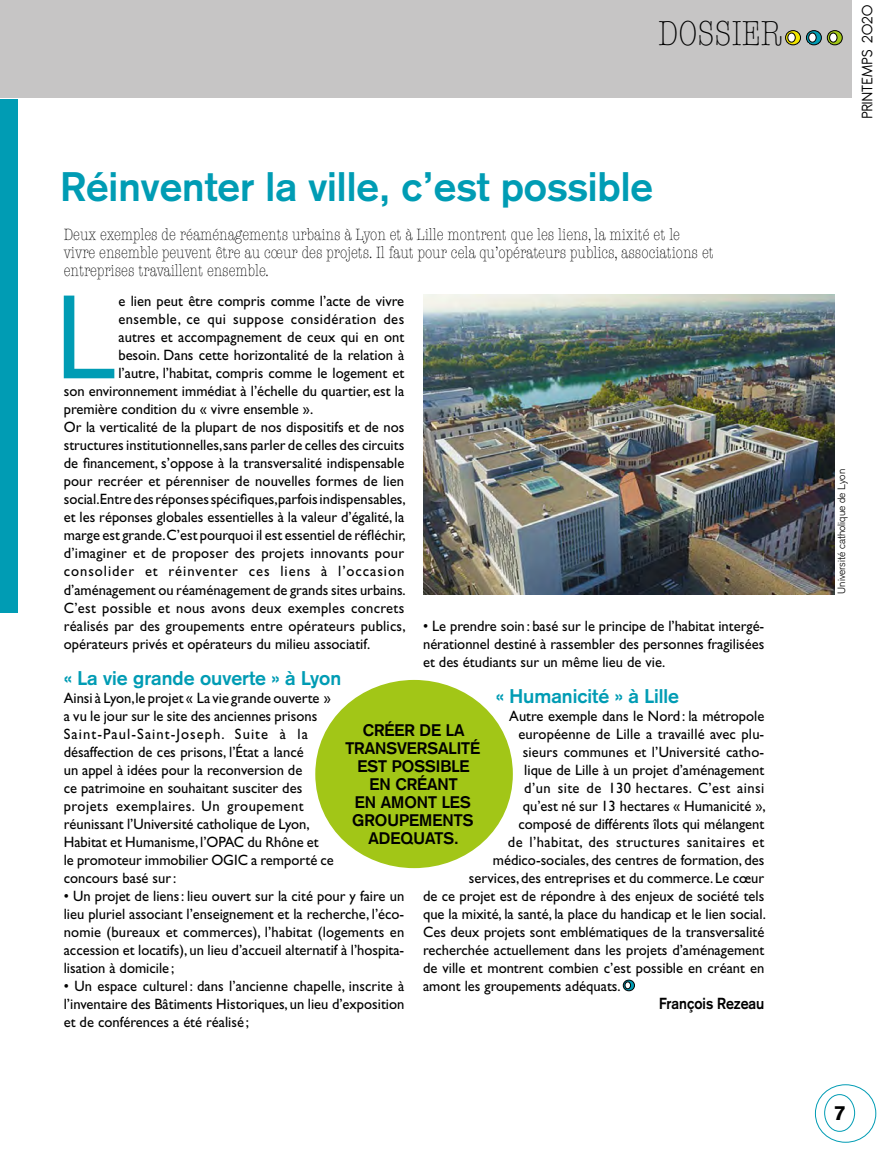
<style>
.page{position:relative;width:893px;height:1149px;background:#fff}
.page>*{position:absolute;margin:0;border:0;box-sizing:border-box;transform-origin:0 0}
.t1{font:116.1px "Akzidenz Grotesk";color:#009cb4}
.t2{font:700 40.5px "Akzidenz Grotesk";color:#009cb4}
.t3{font:35.1px "American Typewriter Light Cond A";color:#000}
.t4{font:900 20.1px "Akzidenz Grotesk";color:#000}
.t5{font:700 19.5px "Akzidenz Grotesk";color:#009cb4}
.t6{font:300 condensed 16.5px/18px "American Typewriter";color:#000}
.t7{font:700 16.5px/18px "Akzidenz Grotesk";color:#000;text-align:center}
.t8{font:16.5px "Antipasto";letter-spacing:.04em;color:#000}
.t9{font:700 15.75px "Akzidenz Grotesk";color:#000;scale:.9 1}
.t10{font:15px/18px "Gill Sans";color:#000;text-align:justify}
.t11{font:15px "Gill Sans";letter-spacing:.03em;color:#000}
.t12{font:15px "Gill Sans";letter-spacing:.02em;color:#000}
.t13{font:15px "Gill Sans";letter-spacing:.065em;color:#000}
.t14{font:300 10.5px "Akzidenz Grotesk";color:#000}
</style>
<div class="page">
<div style="left:0;top:0;width:855px;height:98px;background:#c6c5c5"></div>
<div style="left:853px;top:0;width:40px;height:119px;background:#fff"></div>
<svg style="left:785px;top:30px;width:36px;height:15px"></svg>
<svg style="left:827px;top:30px;width:15px;height:15px"></svg>
<svg style="left:815px;top:1084px;width:61px;height:58px"></svg>
<div style="left:0;top:99px;width:17px;height:513px;background:#009cb4"></div>
<svg style="left:623px;top:979px;width:12px;height:11px"></svg>
<div style="left:316px;top:680px;width:196px;height:187px;background:#a2c617;border-radius:50%"></div>
<img style="left:423px;top:294px;width:411px;height:300px">
<h3 class="t3" style="left:658px;top:15px;width:125px">DOSSIER</h3>
<h2 class="t2" style="left:61px;top:162px;width:594px">Réinventer la ville, c’est possible</h2>
<p class="t6" style="left:64px;top:226px;width:652px">Deux exemples de réaménagements urbains à Lyon et à Lille montrent que les liens, la mixité et le vivre ensemble peuvent être au cœur des projets. Il faut pour cela qu’opérateurs publics, associations et entreprises travaillent ensemble.</p>
<h1 class="t1" style="left:56px;top:269px;width:64px">L</h1>
<p class="t10" style="left:118px;top:292px;width:287px">e lien peut être compris comme l’acte de vivre</p>
<p class="t11" style="left:118px;top:310px;width:287px">ensemble, ce qui suppose considération des</p>
<p class="t10" style="left:118px;top:328px;width:287px">autres et accompagnement de ceux qui en ont</p>
<p class="t10" style="left:118px;top:346px;width:287px">besoin. Dans cette horizontalité de la relation à</p>
<p class="t10" style="left:118px;top:364px;width:287px">l’autre, l’habitat, compris comme le logement et</p>
<p class="t10" style="left:64px;top:382px;width:342px">son environnement immédiat à l’échelle du quartier, est la</p>
<p class="t10" style="left:64px;top:400px;width:251px">première condition du « vivre ensemble ».</p>
<p class="t10" style="left:64px;top:418px;width:342px">Or la verticalité de la plupart de nos dispositifs et de nos</p>
<p class="t10" style="left:64px;top:436px;width:342px">structures institutionnelles, sans parler de celles des circuits</p>
<p class="t10" style="left:64px;top:454px;width:342px">de financement, s’oppose à la transversalité indispensable</p>
<p class="t10" style="left:64px;top:472px;width:342px">pour recréer et pérenniser de nouvelles formes de lien</p>
<p class="t10" style="left:64px;top:490px;width:343px">social.Entre des réponses spécifiques,parfois indispensables,</p>
<p class="t10" style="left:64px;top:508px;width:342px">et les réponses globales essentielles à la valeur d’égalité, la</p>
<p class="t10" style="left:64px;top:526px;width:344px">marge est grande. C’est pourquoi il est essentiel de réfléchir,</p>
<p class="t12" style="left:64px;top:544px;width:342px">d’imaginer et de proposer des projets innovants pour</p>
<p class="t13" style="left:64px;top:562px;width:342px">consolider et réinventer ces liens à l’occasion</p>
<p class="t10" style="left:64px;top:580px;width:343px">d’aménagement ou réaménagement de grands sites urbains.</p>
<p class="t12" style="left:64px;top:598px;width:342px">C’est possible et nous avons deux exemples concrets</p>
<p class="t10" style="left:64px;top:616px;width:343px">réalisés par des groupements entre opérateurs publics,</p>
<p class="t10" style="left:64px;top:634px;width:308px">opérateurs privés et opérateurs du milieu associatif.</p>
<h3 class="t5" style="left:64px;top:666px;width:279px">« La vie grande ouverte » à Lyon</h3>
<p class="t10" style="left:64px;top:688px;width:272px;text-align:left">Ainsi à Lyon,le projet « La vie grande ouverte » a vu le jour sur le site des anciennes prisons Saint-Paul-Saint-Joseph. Suite à la désaffection de ces prisons, l’État a lancé<br>un appel à idées pour la reconversion de<br>ce patrimoine en souhaitant susciter des projets exemplaires. Un groupement réunissant l’Université catholique de Lyon, Habitat et Humanisme, l’OPAC du Rhône et<br>le promoteur immobilier OGIC a remporté ce concours basé sur:</p>
<p class="t10" style="left:64px;top:886px;width:342px">• Un projet de liens: lieu ouvert sur la cité pour y faire un lieu pluriel associant l’enseignement et la recherche, l’éco&shy;nomie (bureaux et commerces), l’habitat (logements en accession et locatifs), un lieu d’accueil alternatif à l’hospita&shy;lisation à domicile ;</p>
<p class="t10" style="left:64px;top:976px;width:342px">• Un espace culturel : dans l’ancienne chapelle, inscrite à l’inventaire des Bâtiments Historiques, un lieu d’exposition et de conférences a été réalisé ;</p>
<p class="t10" style="left:423px;top:616px;width:343px">• Le prendre soin: basé sur le principe de l’habitat intergé&shy;nérationnel destiné à rassembler des personnes fragilisées et des étudiants sur un même lieu de vie.</p>
<h3 class="t5" style="left:496px;top:684px;width:185px">« Humanicité » à Lille</h3>
<p class="t10" style="left:509px;top:706px;width:257px">Autre exemple dans le Nord: la métropole</p>
<p class="t10" style="left:518px;top:724px;width:247px">européenne de Lille a travaillé avec plu-</p>
<p class="t10" style="left:523px;top:742px;width:243px">sieurs communes et l’Université catho-</p>
<p class="t10" style="left:524px;top:760px;width:241px">lique de Lille à un projet d’aménagement</p>
<p class="t11" style="left:524px;top:778px;width:242px">d’un site de 130 hectares. C’est ainsi</p>
<p class="t10" style="left:523px;top:796px;width:244px">qu’est né sur 13 hectares « Humanicité »,</p>
<p class="t10" style="left:518px;top:814px;width:248px">composé de différents îlots qui mélangent</p>
<p class="t11" style="left:508px;top:832px;width:258px">de l’habitat, des structures sanitaires et</p>
<p class="t10" style="left:493px;top:850px;width:273px">médico-sociales, des centres de formation, des</p>
<p class="t10" style="left:469px;top:868px;width:297px">services, des entreprises et du commerce. Le cœur</p>
<p class="t10" style="left:423px;top:886px;width:343px">de ce projet est de répondre à des enjeux de société tels</p>
<p class="t10" style="left:423px;top:904px;width:344px">que la mixité, la santé, la place du handicap et le lien social.</p>
<p class="t10" style="left:423px;top:922px;width:343px">Ces deux projets sont emblématiques de la transversalité</p>
<p class="t10" style="left:423px;top:940px;width:343px">recherchée actuellement dans les projets d’aménagement</p>
<p class="t10" style="left:423px;top:958px;width:343px">de ville et montrent combien c’est possible en créant en</p>
<p class="t10" style="left:423px;top:976px;width:199px">amont les groupements adéquats.</p>
<p class="t9" style="left:659px;top:993px;width:119px">François Rezeau</p>
<p class="t7" style="left:345px;top:721px;width:136px">CRÉER DE LA<br>TRANSVERSALITÉ<br>EST POSSIBLE<br>EN CRÉANT<br>EN AMONT LES<br>GROUPEMENTS<br>ADEQUATS.</p>
<p class="t8" style="left:857px;top:118px;width:115px;rotate:-90deg">PRINTEMPS 2020</p>
<p class="t14" style="left:835px;top:593px;width:126px;rotate:-90deg">Université catholique de Lyon</p>
<h3 class="t4" style="left:834px;top:1100px;width:13px">7</h3>
</div>
